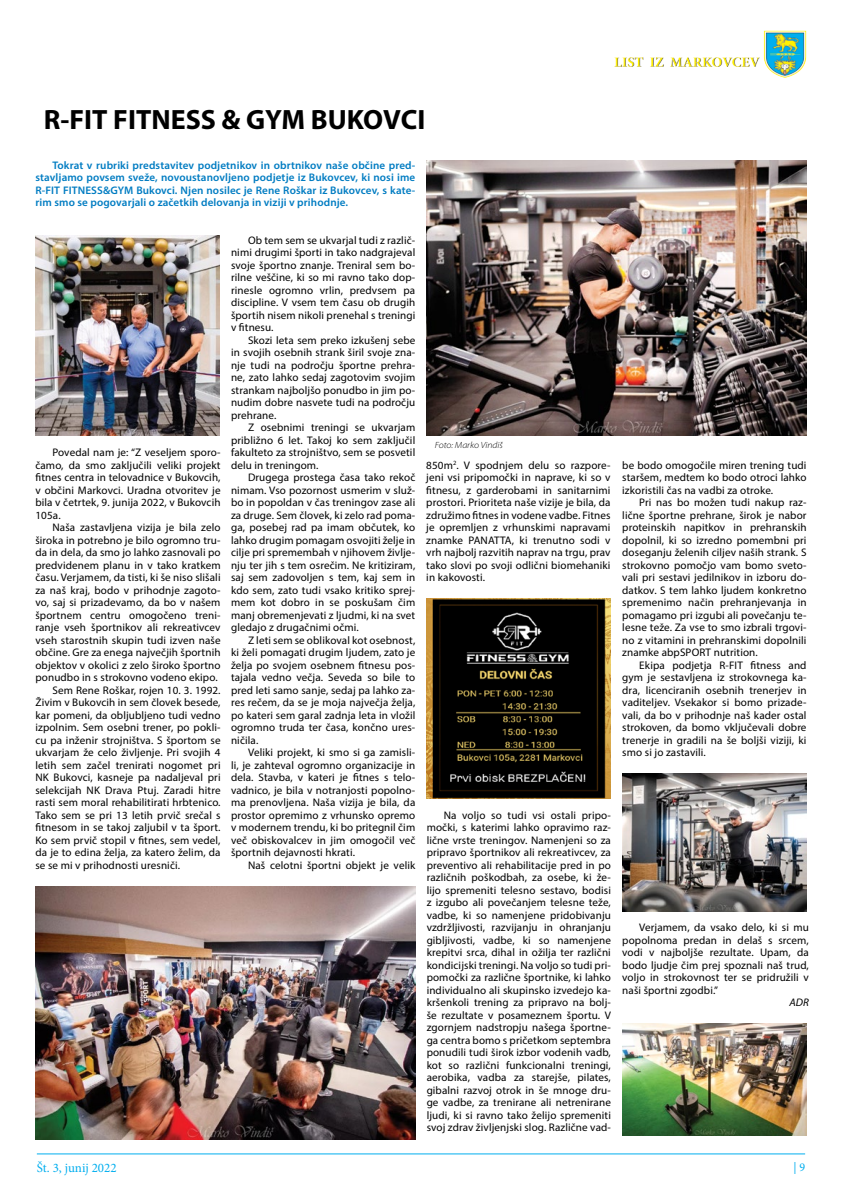
<style>
.page{position:relative;width:842px;height:1191px;background:#fff}
.page>*{position:absolute;margin:0;border:0;box-sizing:border-box;transform-origin:0 0}
.t1{font:700 28px "Myriad Pro";color:#000}
.t2{font:13px "Minion Pro";color:#00aeef}
.t3{font:12px "Minion Pro";color:#00aeef}
.t4{font:11px/12.5px "Myriad Pro";letter-spacing:.01em;color:#000;text-align:justify}
.t5{font:600 11px/12.5px "Myriad Pro";letter-spacing:.01em;color:#007cc2;text-align:justify}
.t6{font:italic 11px "Myriad Pro";color:#000}
.t7{font:italic 300 semi-expanded 9px "Myriad Pro";color:#000}
</style>
<div class="page">
<img style="left:615px;top:57px;width:144px;height:10px">
<img style="left:764px;top:30px;width:42px;height:48px">
<hr style="left:37px;top:1153px;width:768px;height:1px;background:#00aeef">
<img style="left:35px;top:235px;width:185px;height:200px">
<img style="left:35px;top:886px;width:380px;height:253px">
<img style="left:426px;top:160px;width:380px;height:275px">
<img style="left:426px;top:598px;width:185px;height:200px">
<img style="left:622px;top:773px;width:184px;height:138px">
<img style="left:622px;top:1023px;width:184px;height:112px">
<h1 class="t1" style="left:44px;top:101px;width:383px">R-FIT FITNESS &amp; GYM BUKOVCI</h1>
<p class="t5" style="left:35px;top:158px;width:381px;text-indent:17px">Tokrat v rubriki predstavitev podjetnikov in obrtnikov naše občine pred&shy;stavljamo povsem sveže, novoustanovljeno podjetje iz Bukovcev, ki nosi ime R-FIT FITNESS&amp;GYM Bukovci. Njen nosilec je Rene Roškar iz Bukovcev, s kate&shy;rim smo se pogovarjali o začetkih delovanja in viziji v prihodnje.</p>
<p class="t4" style="left:35px;top:446px;width:187px;text-indent:17px">Povedal nam je: “Z veseljem sporo&shy;čamo, da smo zaključili veliki projekt fitnes centra in telovadnice v Bukovcih, v občini Markovci. Uradna otvoritev je bila v četrtek, 9. junija 2022, v Bukovcih 105a.</p>
<p class="t4" style="left:52px;top:521px;width:170px">Naša zastavljena vizija je bila zelo</p>
<p class="t4" style="left:35px;top:533px;width:187px">široka in potrebno je bilo ogromno tru-</p>
<p class="t4" style="left:35px;top:546px;width:187px">da in dela, da smo jo lahko zasnovali po</p>
<p class="t4" style="left:35px;top:558px;width:187px">predvidenem planu in v tako kratkem</p>
<p class="t4" style="left:35px;top:571px;width:187px">času. Verjamem, da tisti, ki še niso slišali</p>
<p class="t4" style="left:35px;top:583px;width:187px">za naš kraj, bodo v prihodnje zagoto-</p>
<p class="t4" style="left:35px;top:596px;width:187px">vo, saj si prizadevamo, da bo v našem</p>
<p class="t4" style="left:35px;top:608px;width:187px">športnem centru omogočeno treni-</p>
<p class="t4" style="left:35px;top:621px;width:187px">ranje vseh športnikov ali rekreativcev</p>
<p class="t4" style="left:35px;top:633px;width:187px">vseh starostnih skupin tudi izven naše</p>
<p class="t4" style="left:35px;top:646px;width:187px">občine. Gre za enega največjih športnih</p>
<p class="t4" style="left:35px;top:658px;width:187px">objektov v okolici z zelo široko športno</p>
<p class="t4" style="left:35px;top:671px;width:184px">ponudbo in s strokovno vodeno ekipo.</p>
<p class="t4" style="left:52px;top:683px;width:170px">Sem Rene Roškar, rojen 10. 3. 1992.</p>
<p class="t4" style="left:35px;top:696px;width:187px">Živim v Bukovcih in sem človek besede,</p>
<p class="t4" style="left:35px;top:708px;width:187px">kar pomeni, da obljubljeno tudi vedno</p>
<p class="t4" style="left:35px;top:721px;width:187px">izpolnim. Sem osebni trener, po pokli-</p>
<p class="t4" style="left:35px;top:733px;width:187px">cu pa inženir strojništva. S športom se</p>
<p class="t4" style="left:35px;top:746px;width:187px">ukvarjam že celo življenje. Pri svojih 4</p>
<p class="t4" style="left:35px;top:758px;width:187px">letih sem začel trenirati nogomet pri</p>
<p class="t4" style="left:35px;top:771px;width:187px">NK Bukovci, kasneje pa nadaljeval pri</p>
<p class="t4" style="left:35px;top:783px;width:187px">selekcijah NK Drava Ptuj. Zaradi hitre</p>
<p class="t4" style="left:35px;top:796px;width:187px">rasti sem moral rehabilitirati hrbtenico.</p>
<p class="t4" style="left:35px;top:808px;width:187px">Tako sem se pri 13 letih prvič srečal s</p>
<p class="t4" style="left:35px;top:821px;width:187px">fitnesom in se takoj zaljubil v ta šport.</p>
<p class="t4" style="left:35px;top:833px;width:187px">Ko sem prvič stopil v fitnes, sem vedel,</p>
<p class="t4" style="left:35px;top:846px;width:187px">da je to edina želja, za katero želim, da</p>
<p class="t4" style="left:35px;top:858px;width:146px">se se mi v prihodnosti uresniči.</p>
<p class="t4" style="left:231px;top:233px;width:186px;text-indent:17px">Ob tem sem se ukvarjal tudi z različ&shy;nimi drugimi športi in tako nadgrajeval svoje športno znanje. Treniral sem bo&shy;rilne veščine, ki so mi ravno tako dop&shy;rinesle ogromno vrlin, predvsem pa discipline. V vsem tem času ob drugih športih nisem nikoli prenehal s treningi v fitnesu.</p>
<p class="t4" style="left:231px;top:333px;width:186px;text-indent:17px">Skozi leta sem preko izkušenj sebe in svojih osebnih strank širil svoje zna&shy;nje tudi na področju športne prehra&shy;ne, zato lahko sedaj zagotovim svojim strankam najboljšo ponudbo in jim po&shy;nudim dobre nasvete tudi na področju prehrane.</p>
<p class="t4" style="left:231px;top:421px;width:186px;text-indent:17px">Z osebnimi treningi se ukvarjam približno 6 let. Takoj ko sem zaključil fakulteto za strojništvo, sem se posvetil delu in treningom.</p>
<p class="t4" style="left:231px;top:471px;width:186px;text-indent:17px">Drugega prostega časa tako rekoč nimam. Vso pozornost usmerim v služ&shy;bo in popoldan v čas treningov zase ali za druge. Sem človek, ki zelo rad poma&shy;ga, posebej rad pa imam občutek, ko lahko drugim pomagam osvojiti želje in cilje pri spremembah v njihovem življe&shy;nju ter jih s tem osrečim. Ne kritiziram, saj sem zadovoljen s tem, kaj sem in kdo sem, zato tudi vsako kritiko sprej&shy;mem kot dobro in se poskušam čim manj obremenjevati z ljudmi, ki na svet gledajo z drugačnimi očmi.</p>
<p class="t4" style="left:231px;top:633px;width:186px;text-indent:17px">Z leti sem se oblikoval kot osebnost, ki želi pomagati drugim ljudem, zato je želja po svojem osebnem fitnesu pos&shy;tajala vedno večja. Seveda so bile to pred leti samo sanje, sedaj pa lahko za&shy;res rečem, da se je moja največja želja, po kateri sem garal zadnja leta in vložil ogromno truda ter časa, končno ures&shy;ničila.</p>
<p class="t4" style="left:231px;top:746px;width:186px;text-indent:17px">Veliki projekt, ki smo si ga zamisli&shy;li, je zahteval ogromno organizacije in dela. Stavba, v kateri je fitnes s telo&shy;vadnico, je bila v notranjosti popolno&shy;ma prenovljena. Naša vizija je bila, da prostor opremimo z vrhunsko opremo v modernem trendu, ki bo pritegnil čim več obiskovalcev in jim omogočil več športnih dejavnosti hkrati.</p>
<p class="t4" style="left:248px;top:858px;width:169px">Naš celotni športni objekt je velik</p>
<p class="t7" style="left:435px;top:439px;width:70px">Foto: Marko Vindiš</p>
<p class="t4" style="left:426px;top:458px;width:186px">850m<sup>2</sup>. V spodnjem delu so razpore&shy;jeni vsi pripomočki in naprave, ki so v fitnesu, z garderobami in sanitarnimi prostori. Prioriteta naše vizije je bila, da združimo fitnes in vodene vadbe. Fitnes je opremljen z vrhunskimi napravami znamke PANATTA, ki trenutno sodi v vrh najbolj razvitih naprav na trgu, prav tako slovi po svoji odlični biomehaniki in kakovosti.</p>
<p class="t4" style="left:427px;top:808px;width:186px;text-indent:17px">Na voljo so tudi vsi ostali pripo&shy;močki, s katerimi lahko opravimo raz&shy;lične vrste treningov. Namenjeni so za pripravo športnikov ali rekreativcev, za preventivo ali rehabilitacije pred in po različnih poškodbah, za osebe, ki že&shy;lijo spremeniti telesno sestavo, bodisi z izgubo ali povečanjem telesne teže, vadbe, ki so namenjene pridobivanju vzdržljivosti, razvijanju in ohranjanju gibljivosti, vadbe, ki so namenjene krepitvi srca, dihal in ožilja ter različni kondicijski treningi. Na voljo so tudi pri&shy;pomočki za različne športnike, ki lahko individualno ali skupinsko izvedejo ka&shy;kršenkoli trening za pripravo na bolj&shy;še rezultate v posameznem športu. V zgornjem nadstropju našega športne&shy;ga centra bomo s pričetkom septembra ponudili tudi širok izbor vodenih vadb, kot so različni funkcionalni treningi, aerobika, vadba za starejše, pilates, gibalni razvoj otrok in še mnoge dru&shy;ge vadbe, za trenirane ali netrenirane ljudi, ki si ravno tako želijo spremeniti svoj zdrav življenjski slog. Različne vad-</p>
<p class="t4" style="left:622px;top:458px;width:186px">be bodo omogočile miren trening tudi staršem, medtem ko bodo otroci lahko izkoristili čas na vadbi za otroke.</p>
<p class="t4" style="left:622px;top:496px;width:186px;text-indent:17px">Pri nas bo možen tudi nakup raz&shy;lične športne prehrane, širok je nabor proteinskih napitkov in prehranskih dopolnil, ki so izredno pomembni pri doseganju želenih ciljev naših strank. S strokovno pomočjo vam bomo sveto&shy;vali pri sestavi jedilnikov in izboru do&shy;datkov. S tem lahko ljudem konkretno spremenimo način prehranjevanja in pomagamo pri izgubi ali povečanju te&shy;lesne teže. Za vse to smo izbrali trgovi&shy;no z vitamini in prehranskimi dopolnili znamke abpSPORT nutrition.</p>
<p class="t4" style="left:622px;top:658px;width:186px;text-indent:17px">Ekipa podjetja R-FIT fitness and gym je sestavljena iz strokovnega ka&shy;dra, licenciranih osebnih trenerjev in vaditeljev. Vsekakor si bomo prizade&shy;vali, da bo v prihodnje naš kader ostal strokoven, da bomo vključevali dobre trenerje in gradili na še boljši viziji, ki smo si jo zastavili.</p>
<p class="t4" style="left:622px;top:921px;width:188px;text-indent:17px">Verjamem, da vsako delo, ki si mu popolnoma predan in delaš s srcem, vodi v najboljše rezultate. Upam, da bodo ljudje čim prej spoznali naš trud, voljo in strokovnost ter se pridružili v naši športni zgodbi.”</p>
<p class="t6" style="left:789px;top:995px;width:21px">ADR</p>
<p class="t2" style="left:37px;top:1159px;width:81px">Št. 3, junij 2022</p>
<p class="t3" style="left:793px;top:1159px;width:13px">| 9</p>
</div>
